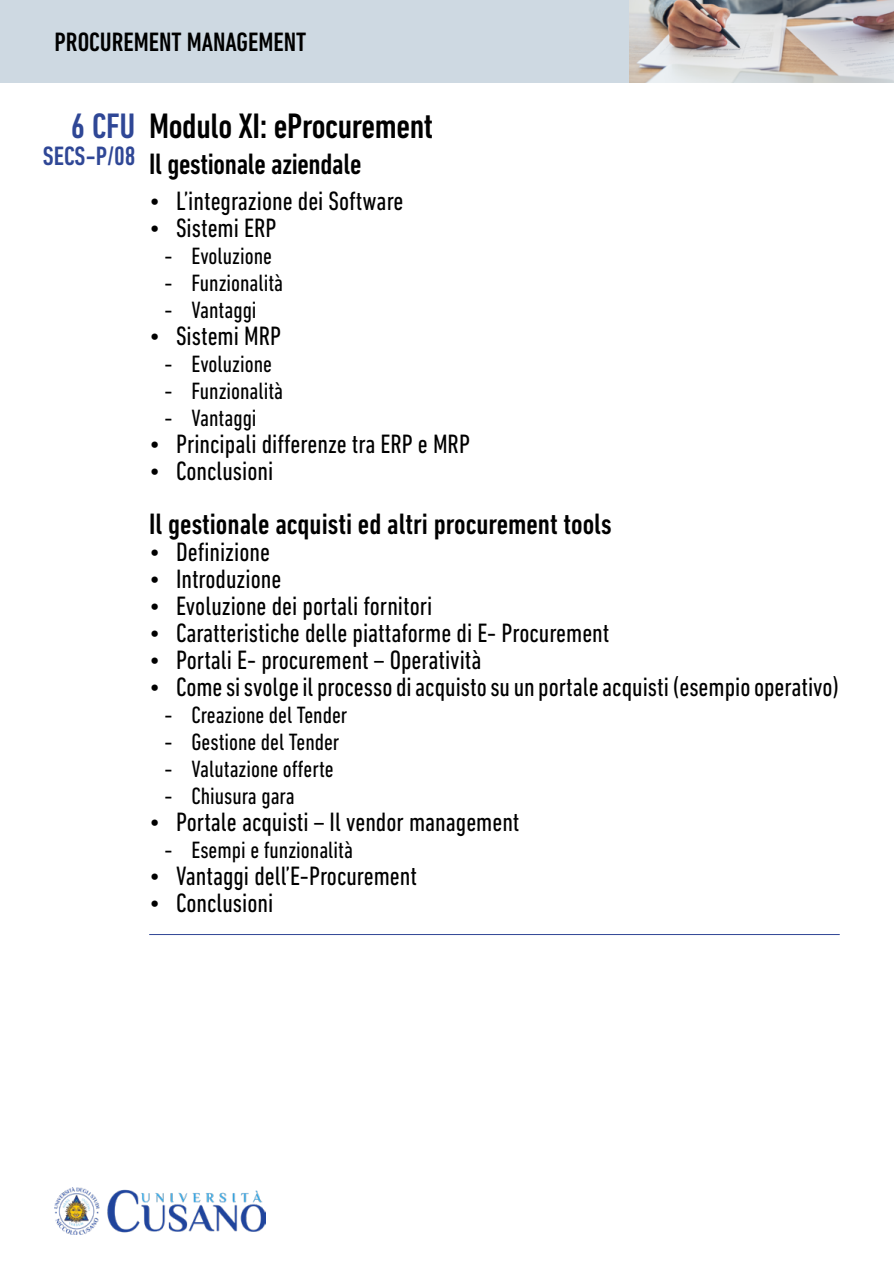
<style>
.page{position:relative;width:894px;height:1264px;background:#fff}
.page>*{position:absolute;margin:0;border:0;box-sizing:border-box;transform-origin:0 0}
.t1{font:500 condensed 36px "DIN Next LT Pro";letter-spacing:-.01em;color:#000}
.t2{font:500 condensed 30px "DIN Next LT Pro";color:#000}
.t3{font:condensed 27px "DIN Next LT Pro";color:#000}
.t4{font:500 condensed 27px "DIN Next LT Pro";color:#000}
.t5{font:500 condensed 27px "DIN Next LT Pro";color:#2f4796}
.t6{font:condensed 24px "DIN Next LT Pro";color:#000}
.s1{color:#2f4796}
</style>
<div class="page">
<img style="left:54px;top:1187px;width:211px;height:47px">
<div style="left:0;top:0;width:893px;height:83px;background:#ced9e2"></div>
<hr style="left:149px;top:934px;width:690px;height:1px;background:#304696">
<img style="left:630px;top:0;width:263px;height:83px">
<p class="t4" style="left:54px;top:26px;width:253px">PROCUREMENT MANAGEMENT</p>
<p class="t1" style="left:71px;top:105px;width:364px"><span class="s1">6 CFU</span> Modulo XI: eProcurement</p>
<p class="t2" style="left:149px;top:147px;width:214px">Il gestionale aziendale</p>
<p class="t3" style="left:149px;top:185px;width:256px">• L’integrazione dei Software</p>
<p class="t3" style="left:149px;top:212px;width:129px">• Sistemi ERP</p>
<p class="t6" style="left:164px;top:242px;width:109px">- Evoluzione</p>
<p class="t6" style="left:164px;top:269px;width:120px">- Funzionalità</p>
<p class="t6" style="left:164px;top:296px;width:93px">- Vantaggi</p>
<p class="t3" style="left:149px;top:320px;width:133px">• Sistemi MRP</p>
<p class="t6" style="left:164px;top:350px;width:109px">- Evoluzione</p>
<p class="t6" style="left:164px;top:377px;width:120px">- Funzionalità</p>
<p class="t6" style="left:164px;top:404px;width:93px">- Vantaggi</p>
<p class="t3" style="left:149px;top:428px;width:322px">• Principali differenze tra ERP e MRP</p>
<p class="t3" style="left:149px;top:455px;width:126px">• Conclusioni</p>
<p class="t2" style="left:149px;top:507px;width:464px">Il gestionale acquisti ed altri procurement tools</p>
<p class="t3" style="left:149px;top:536px;width:122px">• Definizione</p>
<p class="t3" style="left:149px;top:563px;width:134px">• Introduzione</p>
<p class="t3" style="left:149px;top:590px;width:285px">• Evoluzione dei portali fornitori</p>
<p class="t3" style="left:149px;top:617px;width:462px">• Caratteristiche delle piattaforme di E- Procurement</p>
<p class="t3" style="left:149px;top:644px;width:334px">• Portali E- procurement – Operatività</p>
<p class="t3" style="left:149px;top:671px;width:692px">• Come si svolge il processo di acquisto su un portale acquisti (esempio operativo)</p>
<p class="t6" style="left:164px;top:701px;width:184px">- Creazione del Tender</p>
<p class="t6" style="left:164px;top:728px;width:176px">- Gestione del Tender</p>
<p class="t6" style="left:164px;top:755px;width:171px">- Valutazione offerte</p>
<p class="t6" style="left:164px;top:782px;width:131px">- Chiusura gara</p>
<p class="t3" style="left:149px;top:806px;width:372px">• Portale acquisti – Il vendor management</p>
<p class="t6" style="left:164px;top:836px;width:190px">- Esempi e funzionalità</p>
<p class="t3" style="left:149px;top:860px;width:269px">• Vantaggi dell’E-Procurement</p>
<p class="t3" style="left:149px;top:887px;width:126px">• Conclusioni</p>
<p class="t5" style="left:43px;top:141px;width:94px">SECS-P/08</p>
</div>
